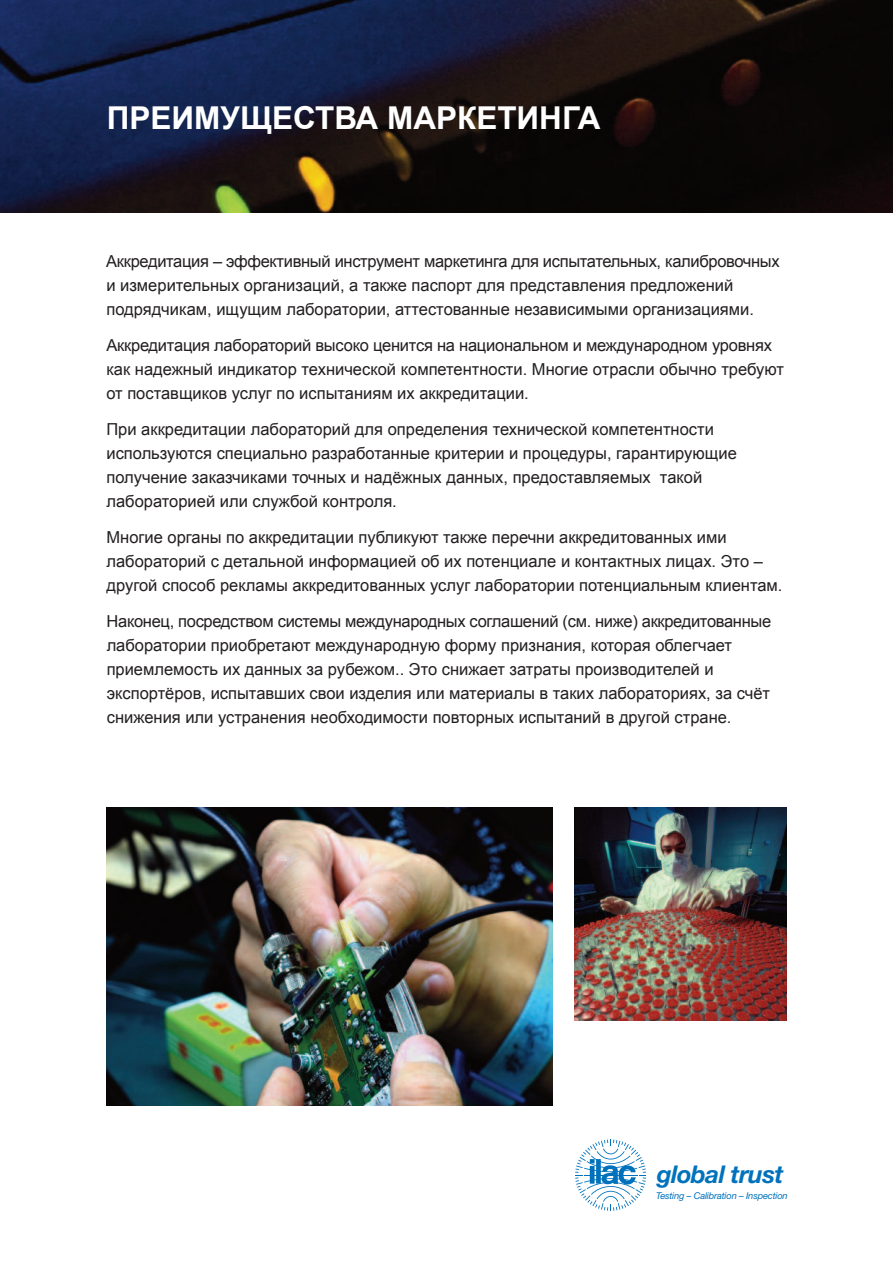
<style>
.page{position:relative;width:893px;height:1263px;background:#fff}
.page>*{position:absolute;margin:0;border:0;box-sizing:border-box;transform-origin:0 0}
.t1{font:700 31.5px "Arial";color:#fff}
.t2{font:italic 700 24.45px "Helvetica Neue";letter-spacing:-.025em;color:#0072bc}
.t3{font:16.5px/24px "Arial";color:#231f20}
.t4{font:italic 9.3px "Helvetica Neue";letter-spacing:-.02em;color:#0072bc}
</style>
<div class="page">
<svg style="left:575px;top:1139px;width:71px;height:72px"></svg>
<img style="left:0;top:0;width:893px;height:213px">
<img style="left:106px;top:808px;width:447px;height:298px">
<img style="left:574px;top:808px;width:213px;height:212px">
<h1 class="t1" style="left:107px;top:101px;width:495px">ПРЕИМУЩЕСТВА МАРКЕТИНГА</h1>
<p class="t3" style="left:106px;top:249px;width:675px">Аккредитация – эффективный инструмент маркетинга для испытательных, калибровочных и измерительных организаций, а также паспорт для представления предложений подрядчикам, ищущим лаборатории, аттестованные независимыми организациями.</p>
<p class="t3" style="left:106px;top:333px;width:679px">Аккредитация лабораторий высоко ценится на национальном и международном уровнях как надежный индикатор технической компетентности. Многие отрасли обычно требуют от поставщиков услуг по испытаниям их аккредитации.</p>
<p class="t3" style="left:106px;top:417px;width:632px">При аккредитации лабораторий для определения технической компетентности используются специально разработанные критерии и процедуры, гарантирующие получение заказчиками точных и надёжных данных, предоставляемых такой лабораторией или службой контроля.</p>
<p class="t3" style="left:107px;top:525px;width:677px">Многие органы по аккредитации публикуют также перечни аккредитованных ими лабораторий с детальной информацией об их потенциале и контактных лицах. Это – другой способ рекламы аккредитованных услуг лаборатории потенциальным клиентам.</p>
<p class="t3" style="left:107px;top:609px;width:666px">Наконец, посредством системы международных соглашений (см. ниже) аккредитованные лаборатории приобретают международную форму признания, которая облегчает приемлемость их данных за рубежом.. Это снижает затраты производителей и экспортёров, испытавших свои изделия или материалы в таких лабораториях, за счёт снижения или устранения необходимости повторных испытаний в другой стране.</p>
<h2 class="t2" style="left:657px;top:1166px;width:128px">global trust</h2>
<p class="t4" style="left:656px;top:1193px;width:133px">Testing – Calibration – Inspection</p>
</div>
